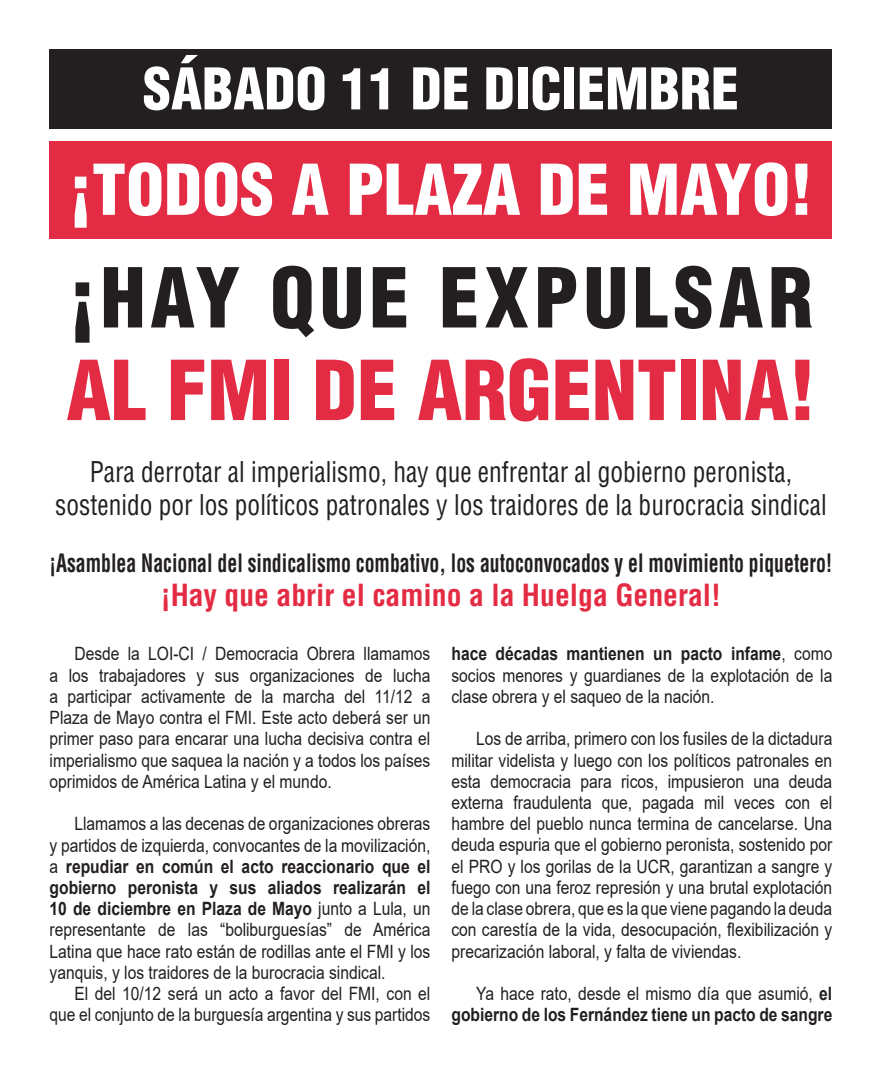
<style>
.page{position:relative;width:882px;height:1071px;background:#fff}
.page>*{position:absolute;margin:0;border:0;box-sizing:border-box;transform-origin:0 0}
.t1{font:900 condensed 80.5px "Helvetica LT Std";color:#e42b44}
.t2{font:900 condensed 80.5px "Helvetica LT Std";letter-spacing:.06em;color:#231f20}
.t3{font:900 condensed 68.25px "Helvetica LT Std";color:#fff}
.t4{font:900 condensed 56px "Helvetica LT Std";color:#fff}
.t5{font:700 condensed 29.75px "Helvetica LT Std";color:#e42b44}
.t6{font:condensed 27.82px/33.2px "Helvetica LT Std";color:#231f20;text-align:center;scale:.91 1}
.t7{font:700 condensed 24.68px "Helvetica LT Std";color:#231f20;scale:.8 1}
.t8{font:18.38px/21.2px "Arial";color:#231f20;text-align:justify;scale:.85 1}
.t9{font:700 18.38px/21.2px "Arial";color:#231f20;text-align:right;scale:.85 1}
.s1{font-weight:700}
.s2{font-weight:400}
</style>
<div class="page">
<div style="left:50px;top:142px;width:782px;height:97px;background:#e42b44"></div>
<div style="left:50px;top:50px;width:782px;height:79px;background:#231f20"></div>
<h3 class="t4" style="left:143px;top:53px;width:598px">SÁBADO 11 DE DICIEMBRE</h3>
<h2 class="t3" style="left:69px;top:147px;width:745px">¡TODOS A PLAZA DE MAYO!</h2>
<h1 class="t2" style="left:69px;top:247px;width:745px">¡HAY QUE EXPULSAR</h1>
<h1 class="t1" style="left:66px;top:340px;width:751px">AL FMI DE ARGENTINA!</h1>
<h3 class="t6" style="left:55px;top:455px;width:849px">Para derrotar al imperialismo, hay que enfrentar al gobierno peronista, sostenido por los políticos patronales y los traidores de la burocracia sindical</h3>
<h3 class="t7" style="left:50px;top:548px;width:980px">¡Asamblea Nacional del sindicalismo combativo, los autoconvocados y el movimiento piquetero!</h3>
<h3 class="t5" style="left:161px;top:577px;width:562px">¡Hay que abrir el camino a la Huelga General!</h3>
<p class="t8" style="left:50px;top:643px;width:450px;text-indent:25px">Desde la LOI-CI / Democracia Obrera llamamos a los trabajadores y sus organizaciones de lucha a participar activamente de la marcha del 11/12 a Plaza de Mayo contra el FMI. Este acto deberá ser un primer paso para encarar una lucha decisiva contra el imperialismo que saquea la nación y a todos los países oprimidos de América Latina y el mundo.</p>
<p class="t8" style="left:50px;top:813px;width:450px;text-indent:25px">Llamamos a las decenas de organizaciones obreras y partidos de izquierda, convocantes de la movilización, a <span class="s1">repudiar en común el acto reaccionario que el gobierno peronista y sus aliados realizarán el 10 de diciembre en Plaza de Mayo</span> junto a Lula, un representante de las “boliburguesías” de América Latina que hace rato están de rodillas ante el FMI y los yanquis, y los traidores de la burocracia sindical.</p>
<p class="t8" style="left:50px;top:983px;width:450px;text-align:right">El del 10/12 será un acto a favor del FMI, con el que el conjunto de la burguesía argentina y sus partidos</p>
<p class="t8" style="left:451px;top:643px;width:450px"><span class="s1">hace décadas mantienen un pacto infame</span>, como socios menores y guardianes de la explotación de la clase obrera y el saqueo de la nación.</p>
<p class="t8" style="left:451px;top:728px;width:450px;text-indent:25px">Los de arriba, primero con los fusiles de la dictadura militar videlista y luego con los políticos patronales en esta democracia para ricos, impusieron una deuda externa fraudulenta que, pagada mil veces con el hambre del pueblo nunca termina de cancelarse. Una deuda espuria que el gobierno peronista, sostenido por el PRO y los gorilas de la UCR, garantizan a sangre y fuego con una feroz represión y una brutal explotación de la clase obrera, que es la que viene pagando la deuda con carestía de la vida, desocupación, flexibilización y precarización laboral, y falta de viviendas.</p>
<p class="t9" style="left:451px;top:983px;width:450px"><span class="s2">Ya hace rato, desde el mismo día que asumió,</span> el gobierno de los Fernández tiene un pacto de sangre</p>
</div>
